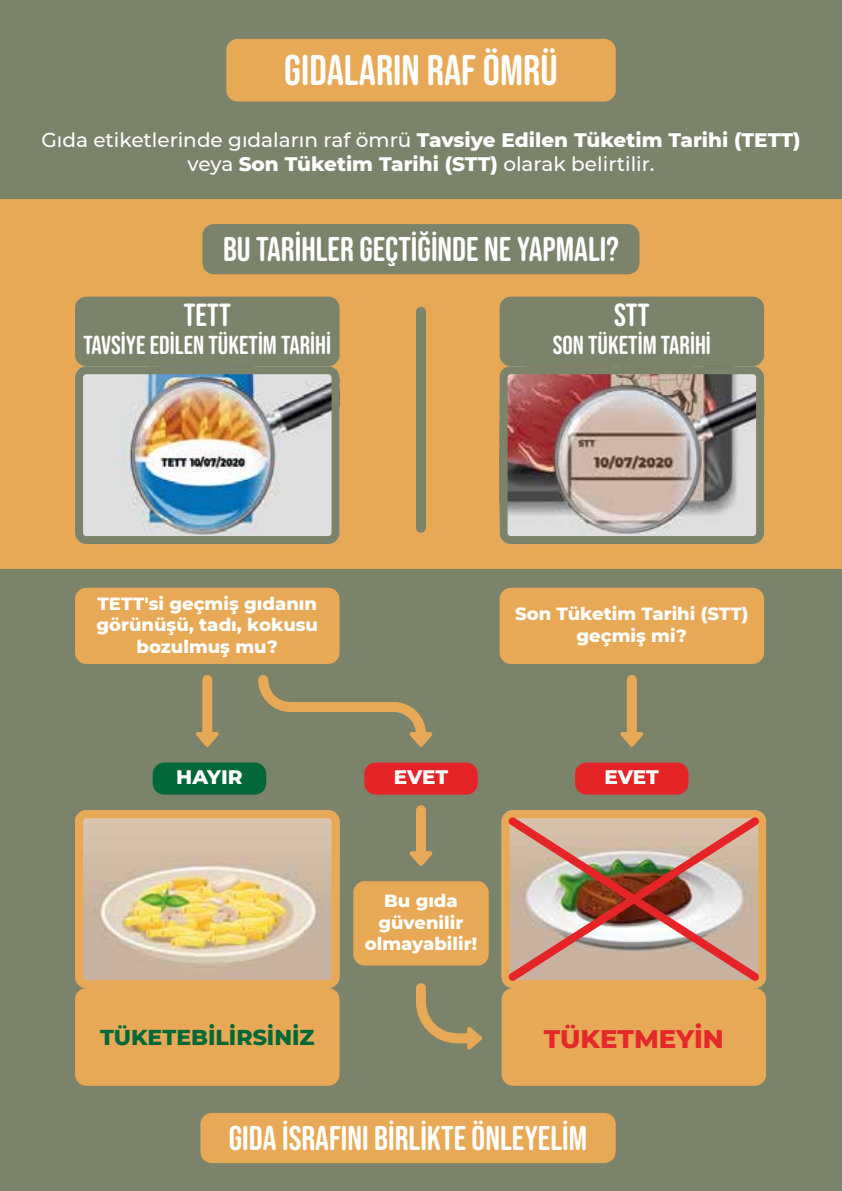
<style>
.page{position:relative;width:842px;height:1191px;background:#7c836b}
.page>*{position:absolute;margin:0;border:0;box-sizing:border-box;transform-origin:0 0}
.t1{font:43px "Bebas Neue Rounded";color:#fff}
.t2{font:34.4px "Bebas Neue Rounded";color:#fff}
.t3{font:32px "Bebas Neue Rounded";color:#fff}
.t4{font:26px "Bebas Neue Rounded";color:#fff}
.t5{font:800 26px "Montserrat";color:#e52829}
.t6{font:800 22px "Montserrat";color:#026838}
.t7{font:500 20px/24px "Montserrat";color:#fff;text-align:center}
.t8{font:800 20px "Montserrat";letter-spacing:-.005em;color:#fff}
.t9{font:800 18px/21.6px "Montserrat";color:#fff;text-align:center}
.s1{font-weight:800}
</style>
<div class="page">
<div style="left:0;top:199px;width:842px;height:369px;background:#e8a956"></div>
<div style="left:226px;top:39px;width:390px;height:63px;background:#e8a956;border-radius:11px"></div>
<div style="left:202px;top:224px;width:437px;height:50px;background:#7c836b;border-radius:11px"></div>
<div style="left:200px;top:1112px;width:416px;height:51px;background:#e8a956;border-radius:11px"></div>
<div style="left:75px;top:297px;width:265px;height:69px;background:#7c836b;border-radius:11px"></div>
<img style="left:75px;top:366px;width:265px;height:178px">
<div style="left:75px;top:588px;width:265px;height:76px;background:#e8a956;border-radius:11px"></div>
<div style="left:353px;top:881px;width:136px;height:84px;background:#e8a956;border-radius:11px"></div>
<div style="left:500px;top:588px;width:264px;height:76px;background:#e8a956;border-radius:11px"></div>
<div style="left:500px;top:297px;width:264px;height:69px;background:#7c836b;border-radius:11px"></div>
<img style="left:500px;top:366px;width:264px;height:178px">
<div style="left:416px;top:810px;width:10px;height:43px;background:#e8a956"></div>
<svg style="left:409px;top:851px;width:24px;height:15px"></svg>
<svg style="left:258px;top:675px;width:175px;height:72px"></svg>
<svg style="left:416px;top:983px;width:66px;height:67px"></svg>
<div style="left:75px;top:988px;width:265px;height:97px;background:#e8a956;border-radius:11px"></div>
<svg style="left:75px;top:810px;width:265px;height:178px;background:#dac094"></svg>
<div style="left:153px;top:762px;width:113px;height:32px;background:#026838;border-radius:11px"></div>
<div style="left:202px;top:680px;width:10px;height:54px;background:#e8a956"></div>
<svg style="left:196px;top:732px;width:23px;height:15px"></svg>
<div style="left:627px;top:680px;width:10px;height:57px;background:#e8a956"></div>
<svg style="left:620px;top:732px;width:24px;height:15px"></svg>
<div style="left:502px;top:988px;width:264px;height:97px;background:#e8a956;border-radius:11px"></div>
<img style="left:502px;top:810px;width:264px;height:178px">
<div style="left:416px;top:312px;width:10px;height:216px;background:#7c836b"></div>
<div style="left:575px;top:762px;width:113px;height:32px;background:#e52428;border-radius:11px"></div>
<div style="left:364px;top:762px;width:114px;height:32px;background:#e52428;border-radius:11px"></div>
<h1 class="t1" style="left:284px;top:46px;width:275px">GIDALARIN RAF ÖMRÜ</h1>
<p class="t7" style="left:41px;top:127px;width:761px">Gıda etiketlerinde gıdaların raf ömrü <span class="s1">Tavsiye Edilen Tüketim Tarihi (TETT) </span>veya <span class="s1">Son Tüketim Tarihi (STT)</span> olarak belirtilir.</p>
<h2 class="t2" style="left:223px;top:229px;width:397px">BU TARİHLER GEÇTIĞINDE NE YAPMALI?</h2>
<h3 class="t3" style="left:184px;top:296px;width:48px">TETT</h3>
<h3 class="t4" style="left:83px;top:330px;width:249px">TAVSİYE EDİLEN TÜKETİM TARİHİ</h3>
<h3 class="t3" style="left:614px;top:296px;width:37px">STT</h3>
<h3 class="t4" style="left:553px;top:330px;width:160px">SON TÜKETİM TARİHİ</h3>
<p class="t9" style="left:96px;top:591px;width:223px">TETT'si geçmiş gıdanın görünüşü, tadı, kokusu bozulmuş mu?</p>
<p class="t8" style="left:176px;top:762px;width:68px">HAYIR</p>
<p class="t9" style="left:515px;top:602px;width:235px">Son Tüketim Tarihi (STT) geçmiş mi?</p>
<p class="t8" style="left:394px;top:762px;width:56px">EVET</p>
<p class="t8" style="left:605px;top:762px;width:56px">EVET</p>
<p class="t9" style="left:365px;top:888px;width:114px">Bu gıda güvenilir olmayabilir!</p>
<p class="t6" style="left:100px;top:1020px;width:216px">TÜKETEBİLİRSİNİZ</p>
<h3 class="t5" style="left:544px;top:1019px;width:182px">TÜKETMEYİN</h3>
<h2 class="t2" style="left:229px;top:1118px;width:360px">GIDA ISRAFINI BIRLIKTE ÖNLEYELIM</h2>
</div>
